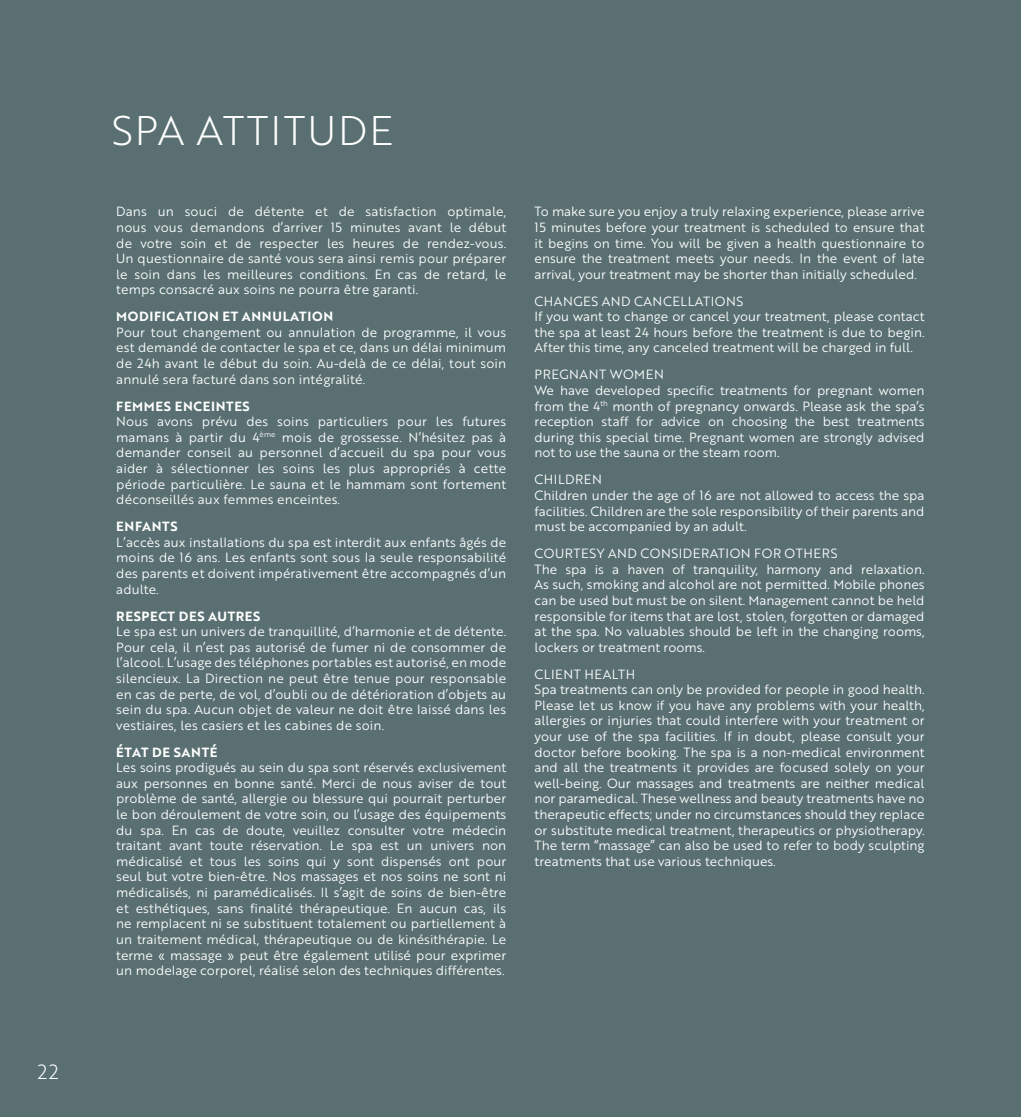
<style>
.page{position:relative;width:1021px;height:1117px;background:#fff}
.page>*{position:absolute;margin:0;border:0;box-sizing:border-box;transform-origin:0 0}
.t1{font:40.2px "Brother 1816 Light";letter-spacing:.055em;color:#fff}
.t2{font:20px "Brother 1816 Light";color:#fff}
.t3{font:13px/15.6px "Brother 1816 Book";color:#fff;text-align:justify}
.t4{font:13px "Brother 1816 Bold";letter-spacing:.05em;color:#fff}
</style>
<div class="page">
<div style="left:0;top:0;width:1020px;height:1117px;background:#596f71"></div>
<h2 class="t2" style="left:38px;top:1057px;width:23px">22</h2>
<h1 class="t1" style="left:112px;top:101px;width:283px">SPA ATTITUDE</h1>
<p class="t3" style="left:116px;top:203px;width:391px">Dans un souci de détente et de satisfaction optimale, nous vous demandons d’arriver 15 minutes avant le début de votre soin et de respecter les heures de rendez-vous.<br>Un questionnaire de santé vous sera ainsi remis pour préparer le soin dans les meilleures conditions. En cas de retard, le temps consacré aux soins ne pourra être garanti.</p>
<p class="t4" style="left:116px;top:307px;width:218px">MODIFICATION ET ANNULATION</p>
<p class="t3" style="left:116px;top:324px;width:391px">Pour tout changement ou annulation de programme, il vous est demandé de contacter le spa et ce, dans un délai minimum de 24h avant le début du soin. Au-delà de ce délai, tout soin annulé sera facturé dans son intégralité.</p>
<p class="t4" style="left:116px;top:396px;width:135px">FEMMES ENCEINTES</p>
<p class="t3" style="left:116px;top:413px;width:391px">Nous avons prévu des soins particuliers pour les futures mamans à partir du 4<sup>ème</sup> mois de grossesse. N’hésitez pas à demander conseil au personnel d’accueil du spa pour vous aider à sélectionner les soins les plus appropriés à cette période particulière. Le sauna et le hammam sont fortement déconseillés aux femmes enceintes.</p>
<p class="t4" style="left:116px;top:517px;width:63px">ENFANTS</p>
<p class="t3" style="left:116px;top:534px;width:391px">L’accès aux installations du spa est interdit aux enfants âgés de moins de 16 ans. Les enfants sont sous la seule responsabilité des parents et doivent impérativement être accompagnés d’un adulte.</p>
<p class="t4" style="left:116px;top:606px;width:146px">RESPECT DES AUTRES</p>
<p class="t3" style="left:116px;top:623px;width:391px">Le spa est un univers de tranquillité, d’harmonie et de détente.<br>Pour cela, il n’est pas autorisé de fumer ni de consommer de l’alcool. L’usage des téléphones portables est autorisé, en mode silencieux. La Direction ne peut être tenue pour responsable en cas de perte, de vol, d’oubli ou de détérioration d’objets au sein du spa. Aucun objet de valeur ne doit être laissé dans les vestiaires, les casiers et les cabines de soin.</p>
<p class="t4" style="left:116px;top:742px;width:103px">ÉTAT DE SANTÉ</p>
<p class="t3" style="left:116px;top:759px;width:391px">Les soins prodigués au sein du spa sont réservés exclusivement aux personnes en bonne santé. Merci de nous aviser de tout problème de santé, allergie ou blessure qui pourrait perturber le bon déroulement de votre soin, ou l’usage des équipements du spa. En cas de doute, veuillez consulter votre médecin traitant avant toute réservation. Le spa est un univers non médicalisé et tous les soins qui y sont dispensés ont pour seul but votre bien-être. Nos massages et nos soins ne sont ni médicalisés, ni paramédicalisés. Il s’agit de soins de bien-être et esthétiques, sans finalité thérapeutique. En aucun cas, ils ne remplacent ni se substituent totalement ou partiellement à un traitement médical, thérapeutique ou de kinésithérapie. Le terme « massage » peut être également utilisé pour exprimer un modelage corporel, réalisé selon des techniques différentes.</p>
<p class="t3" style="left:534px;top:203px;width:391px">To make sure you enjoy a truly relaxing experience, please arrive 15 minutes before your treatment is scheduled to ensure that it begins on time. You will be given a health questionnaire to ensure the treatment meets your needs. In the event of late arrival, your treatment may be shorter than initially scheduled.</p>
<p class="t3" style="left:534px;top:293px;width:391px;text-align:left">CHANGES AND CANCELLATIONS<br>If you want to change or cancel your treatment, please contact the spa at least 24 hours before the treatment is due to begin.<br>After this time, any canceled treatment will be charged in full.</p>
<p class="t3" style="left:534px;top:366px;width:391px;text-align:left">PREGNANT WOMEN<br>We have developed specific treatments for pregnant women from the 4<sup>th</sup> month of pregnancy onwards. Please ask the spa’s reception staff for advice on choosing the best treatments during this special time. Pregnant women are strongly advised not to use the sauna or the steam room.</p>
<p class="t3" style="left:534px;top:471px;width:391px;text-align:left">CHILDREN<br>Children under the age of 16 are not allowed to access the spa facilities. Children are the sole responsibility of their parents and must be accompanied by an adult.</p>
<p class="t3" style="left:534px;top:545px;width:391px;text-align:left">COURTESY AND CONSIDERATION FOR OTHERS<br>The spa is a haven of tranquility, harmony and relaxation.<br>As such, smoking and alcohol are not permitted. Mobile phones can be used but must be on silent. Management cannot be held responsible for items that are lost, stolen, forgotten or damaged at the spa. No valuables should be left in the changing rooms, lockers or treatment rooms.</p>
<p class="t3" style="left:534px;top:666px;width:391px;text-align:left">CLIENT HEALTH<br>Spa treatments can only be provided for people in good health.<br>Please let us know if you have any problems with your health, allergies or injuries that could interfere with your treatment or your use of the spa facilities. If in doubt, please consult your doctor before booking. The spa is a non-medical environment and all the treatments it provides are focused solely on your well-being. Our massages and treatments are neither medical nor paramedical. These wellness and beauty treatments have no therapeutic effects; under no circumstances should they replace or substitute medical treatment, therapeutics or physiotherapy.<br>The term “massage” can also be used to refer to body sculpting treatments that use various techniques.</p>
</div>
